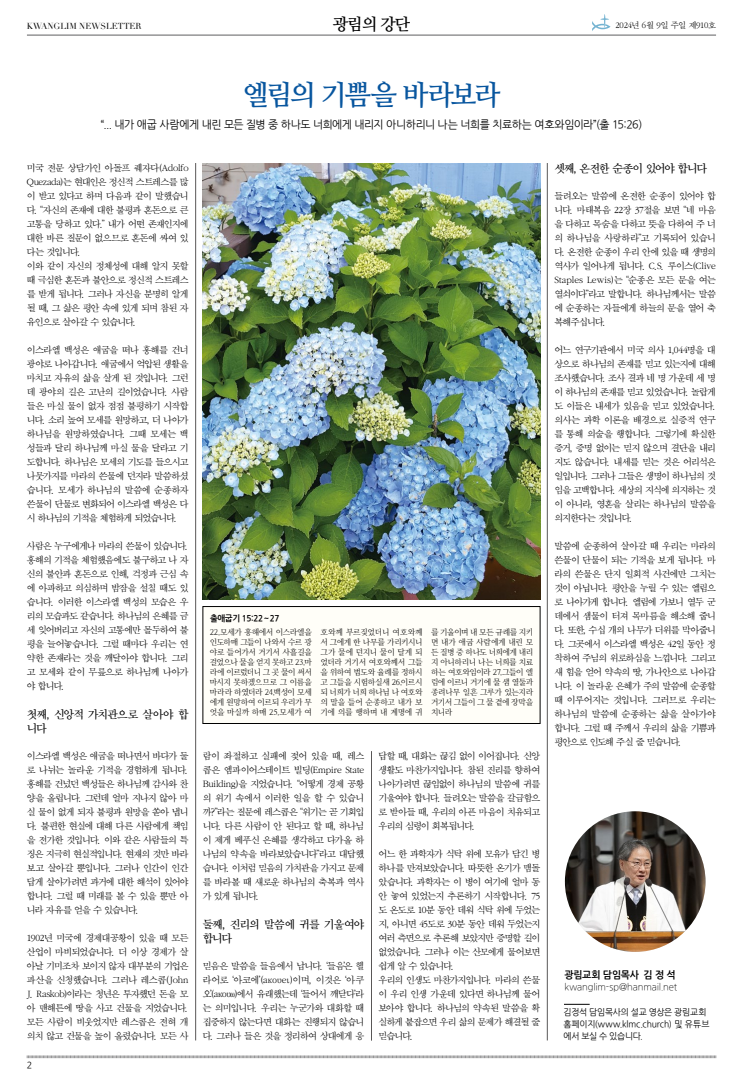
<style>
.page{position:relative;width:743px;height:1083px;background:#fff}
.page>*{position:absolute;margin:0;border:0;box-sizing:border-box;transform-origin:0 0}
.t1{font:28px "Nanum Myeongjo OTF Bold";letter-spacing:-.09em;color:#08569f}
.t2{font:16.5px "Nanum Myeongjo OTF Bold";color:#000}
.t3{font:12px/14px "SD Myeongjo b Md";letter-spacing:-.065em;color:#000}
.t4{font:11px "Nanum Gothic";letter-spacing:-.04em;color:#000}
.t5{font:10px/14px "SD Myeongjo a Lt";letter-spacing:-.075em;color:#000;text-align:justify}
.t6{font:10px "Nanum Gothic OTF Bold";letter-spacing:-.025em;color:#000}
.t7{font:9.5px "Nanum Gothic OTF Light";letter-spacing:-.01em;color:#000}
.t8{font:9px/12px "Nanum Gothic OTF";letter-spacing:-.015em;color:#000;scale:.96 1}
.t9{font:9px "SD Myeongjo a Lt";letter-spacing:-.03em;color:#000}
.t10{font:9px "Nanum Gothic";color:#000}
.t11{font:8.5px "Didot";color:#000}
.t12{font:8.5px "Nanum Gothic OTF Bold";letter-spacing:-.05em;color:#000}
.t13{font:8px/10px "Nanum Myeongjo";letter-spacing:-.04em;color:#000;text-align:justify}
</style>
<div class="page">
<svg style="left:27px;top:1055px;width:689px;height:4px"></svg>
<hr style="left:27px;top:34px;width:689px;height:2px;background:#949495">
<svg style="left:592px;top:14px;width:18px;height:17px"></svg>
<img style="left:565px;top:811px;width:140px;height:141px;border-radius:70px">
<svg style="left:564px;top:1004px;width:25px;height:1px"></svg>
<hr style="left:547px;top:163px;width:1px;height:877px;background:#595757">
<hr style="left:195px;top:163px;width:1px;height:877px;background:#595757">
<hr style="left:371px;top:751px;width:1px;height:289px;background:#595757">
<div style="left:203px;top:606px;width:337px;height:117px;background:#fffef8"></div>
<div style="left:203px;top:606px;width:337px;height:118px;border:1px solid #000"></div>
<img style="left:203px;top:163px;width:337px;height:436px">
<p class="t11" style="left:27px;top:21px;width:116px">KWANGLIM NEWSLETTER</p>
<h2 class="t2" style="left:333px;top:14px;width:79px">광림의 강단</h2>
<p class="t9" style="left:615px;top:21px;width:102px">2024년 6월 9일 주일 제910호</p>
<h1 class="t1" style="left:243px;top:78px;width:259px">엘림의 기쁨을 바라보라</h1>
<p class="t4" style="left:101px;top:119px;width:543px">“... 내가 애굽 사람에게 내린 모든 질병 중 하나도 너희에게 내리지 아니하리니 나는 너희를 치료하는 여호와임이라”(출 15:26)</p>
<p class="t5" style="left:27px;top:160px;width:163px;text-align:left">미국 전문 상담가인 아돌프 퀘자다(Adolfo<br>Quezada)는 현대인은 정신적 스트레스를 많 이 받고 있다고 하며 다음과 같이 말했습니 다. “자신의 존재에 대한 불평과 혼돈으로 큰 고통을 당하고 있다.” 내가 어떤 존재인지에 대한 바른 질문이 없으므로 혼돈에 싸여 있 다는 것입니다.<br>이와 같이 자신의 정체성에 대해 알지 못할 때 극심한 혼돈과 불안으로 정신적 스트레스 를 받게 됩니다. 그러나 자신을 분명히 알게 될 때, 그 삶은 평안 속에 있게 되며 참된 자 유인으로 살아갈 수 있습니다.</p>
<p class="t5" style="left:27px;top:342px;width:163px">이스라엘 백성은 애굽을 떠나 홍해를 건너 광야로 나아갑니다. 애굽에서 억압된 생활을 마치고 자유의 삶을 살게 된 것입니다. 그런 데 광야의 길은 고난의 길이었습니다. 사람 들은 마실 물이 없자 점점 불평하기 시작합 니다. 소리 높여 모세를 원망하고, 더 나아가 하나님을 원망하였습니다. 그때 모세는 백 성들과 달리 하나님께 마실 물을 달라고 기 도합니다. 하나님은 모세의 기도를 들으시고 나뭇가지를 마라의 쓴물에 던지라 말씀하셨 습니다. 모세가 하나님의 말씀에 순종하자 쓴물이 단물로 변화되어 이스라엘 백성은 다 시 하나님의 기적을 체험하게 되었습니다.</p>
<p class="t5" style="left:27px;top:538px;width:163px">사람은 누구에게나 마라의 쓴물이 있습니다. 홍해의 기적을 체험했음에도 불구하고 나 자 신의 불안과 혼돈으로 인해, 걱정과 근심 속 에 아파하고 의심하며 밤잠을 설칠 때도 있 습니다. 이러한 이스라엘 백성의 모습은 우 리의 모습과도 같습니다. 하나님의 은혜를 금 세 잊어버리고 자신의 고통에만 몰두하여 불 평을 늘어놓습니다. 그럴 때마다 우리는 연 약한 존재라는 것을 깨달아야 합니다. 그리 고 모세와 같이 무릎으로 하나님께 나아가 야 합니다.</p>
<p class="t3" style="left:27px;top:707px;width:163px">첫째, 신앙적 가치관으로 살아야 합 니다</p>
<p class="t5" style="left:27px;top:748px;width:163px">이스라엘 백성은 애굽을 떠나면서 바다가 둘 로 나뉘는 놀라운 기적을 경험하게 됩니다. 홍해를 건넜던 백성들은 하나님께 감사와 찬 양을 올립니다. 그런데 얼마 지나지 않아 마 실 물이 없게 되자 불평과 원망을 쏟아 냅니 다. 불편한 현실에 대해 다른 사람에게 책임 을 전가한 것입니다. 이와 같은 사람들의 특 징은 지극히 현실적입니다. 현재의 것만 바라 보고 살아갈 뿐입니다. 그러나 인간이 인간 답게 살아가려면 과거에 대한 해석이 있어야 합니다. 그럴 때 미래를 볼 수 있을 뿐만 아 니라 자유를 얻을 수 있습니다.</p>
<p class="t5" style="left:27px;top:930px;width:163px">1902년 미국에 경제대공황이 있을 때 모든 산업이 마비되었습니다. 더 이상 경제가 살 아날 기미조차 보이지 않자 대부분의 기업은 파산을 신청했습니다. 그러나 레스콥(John J. Raskob)이라는 청년은 투자했던 돈을 모 아 맨해튼에 땅을 사고 건물을 지었습니다. 모든 사람이 비웃었지만 레스콥은 전혀 개 의치 않고 건물을 높이 올렸습니다. 모든 사</p>
<p class="t10" style="left:27px;top:1061px;width:7px">2</p>
<p class="t12" style="left:210px;top:614px;width:71px">출애굽기 15:22 ~ 27</p>
<p class="t13" style="left:210px;top:627px;width:104px">22.모세가 홍해에서 이스라엘을 인도하매 그들이 나와서 수르 광 야로 들어가서 거기서 사흘길을 걸었으나 물을 얻지 못하고 23.마 라에 이르렀더니 그 곳 물이 써서 마시지 못하겠으므로 그 이름을 마라라 하였더라 24.백성이 모세 에게 원망하여 이르되 우리가 무 엇을 마실까 하매 25.모세가 여</p>
<p class="t13" style="left:320px;top:627px;width:104px">호와께 부르짖었더니 여호와께 서 그에게 한 나무를 가리키시니 그가 물에 던지니 물이 달게 되 었더라 거기서 여호와께서 그들 을 위하여 법도와 율례를 정하시 고 그들을 시험하실새 26.이르시 되 너희가 너희 하나님 나 여호와 의 말을 들어 순종하고 내가 보 기에 의를 행하며 내 계명에 귀</p>
<p class="t13" style="left:431px;top:627px;width:104px">를 기울이며 내 모든 규례를 지키 면 내가 애굽 사람에게 내린 모 든 질병 중 하나도 너희에게 내리 지 아니하리니 나는 너희를 치료 하는 여호와임이라 27.그들이 엘 림에 이르니 거기에 물 샘 열둘과 종려나무 일흔 그루가 있는지라 거기서 그들이 그 물 곁에 장막을 치니라</p>
<p class="t5" style="left:203px;top:748px;width:163px">람이 좌절하고 실패에 젖어 있을 때, 레스 콥은 엠파이어스테이트 빌딩(Empire State Building)을 지었습니다. “어떻게 경제 공황 의 위기 속에서 이러한 일을 할 수 있습니 까?”라는 질문에 레스콥은 “위기는 곧 기회입 니다. 다른 사람이 안 된다고 할 때, 하나님 이 제게 베푸신 은혜를 생각하고 다가올 하 나님의 약속을 바라보았습니다”라고 대답했 습니다. 이처럼 믿음의 가치관을 가지고 문제 를 바라볼 때 새로운 하나님의 축복과 역사 가 있게 됩니다.</p>
<p class="t3" style="left:203px;top:917px;width:163px">둘째, 진리의 말씀에 귀를 기울여야 합니다</p>
<p class="t5" style="left:203px;top:958px;width:163px">믿음은 말씀을 들음에서 납니다. ‘들음’은 헬 라어로 ‘아코에’(aκουeι)이며, 이것은 ‘아쿠 오’(aκουω)에서 유래했는데 ‘들어서 깨닫다’라 는 의미입니다. 우리는 누군가와 대화할 때 집중하지 않는다면 대화는 진행되지 않습니 다. 그러나 들은 것을 정리하여 상대에게 응</p>
<p class="t5" style="left:378px;top:748px;width:163px">답할 때, 대화는 끊김 없이 이어집니다. 신앙 생활도 마찬가지입니다. 참된 진리를 향하여 나아가려면 끊임없이 하나님의 말씀에 귀를 기울여야 합니다. 들려오는 말씀을 갈급함으 로 받아들 때, 우리의 아픈 마음이 치유되고 우리의 심령이 회복됩니다.</p>
<p class="t5" style="left:378px;top:846px;width:163px;text-align:left">어느 한 과학자가 식탁 위에 모유가 담긴 병 하나를 만져보았습니다. 따뜻한 온기가 맴돌 았습니다. 과학자는 이 병이 여기에 얼마 동 안 놓여 있었는지 추론하기 시작합니다. 75 도 온도로 10분 동안 데워 식탁 위에 두었는 지, 아니면 45도로 30분 동안 데워 두었는지 여러 측면으로 추론해 보았지만 증명할 길이 없었습니다. 그러나 이는 산모에게 물어보면 쉽게 알 수 있습니다.<br>우리의 인생도 마찬가지입니다. 마라의 쓴물 이 우리 인생 가운데 있다면 하나님께 물어 보아야 합니다. 하나님의 약속된 말씀을 확 실하게 붙잡으면 우리 삶의 문제가 해결될 줄 믿습니다.</p>
<p class="t3" style="left:554px;top:161px;width:154px">셋째, 온전한 순종이 있어야 합니다</p>
<p class="t5" style="left:554px;top:188px;width:163px">들려오는 말씀에 온전한 순종이 있어야 합 니다. 마태복음 22장 37절을 보면 “네 마음 을 다하고 목숨을 다하고 뜻을 다하여 주 너 의 하나님을 사랑하라”고 기록되어 있습니 다. 온전한 순종이 우리 안에 있을 때 생명의 역사가 일어나게 됩니다. C.S. 루이스(Clive Staples Lewis)는 “순종은 모든 문을 여는 열쇠이다”라고 말합니다. 하나님께서는 말씀 에 순종하는 자들에게 하늘의 문을 열어 축 복해주십니다.</p>
<p class="t5" style="left:554px;top:342px;width:163px">어느 연구기관에서 미국 의사 1,044명을 대 상으로 하나님의 존재를 믿고 있는지에 대해 조사했습니다. 조사 결과 네 명 가운데 세 명 이 하나님의 존재를 믿고 있었습니다. 놀랍게 도 이들은 내세가 있음을 믿고 있었습니다. 의사는 과학 이론을 배경으로 실증적 연구 를 통해 의술을 행합니다. 그렇기에 확실한 증거, 증명 없이는 믿지 않으며 결단을 내리 지도 않습니다. 내세를 믿는 것은 어리석은 일입니다. 그러나 그들은 생명이 하나님의 것 임을 고백합니다. 세상의 지식에 의지하는 것 이 아니라, 영혼을 살리는 하나님의 말씀을 의지한다는 것입니다.</p>
<p class="t5" style="left:554px;top:538px;width:163px">말씀에 순종하여 살아갈 때 우리는 마라의 쓴물이 단물이 되는 기적을 보게 됩니다. 마 라의 쓴물은 단지 일회적 사건에만 그치는 것이 아닙니다. 평안을 누릴 수 있는 엘림으 로 나아가게 합니다. 엘림에 가보니 열두 군 데에서 샘물이 터져 목마름을 해소해 줍니 다. 또한, 수십 개의 나무가 더위를 막아줍니 다. 그곳에서 이스라엘 백성은 42일 동안 정 착하여 주님의 위로하심을 느낍니다. 그리고 새 힘을 얻어 약속의 땅, 가나안으로 나아갑 니다. 이 놀라운 은혜가 주의 말씀에 순종할 때 이루어지는 것입니다. 그러므로 우리는 하나님의 말씀에 순종하는 삶을 살아가야 합니다. 그럴 때 주께서 우리의 삶을 기쁨과 평안으로 인도해 주실 줄 믿습니다.</p>
<p class="t6" style="left:564px;top:969px;width:113px">광림교회 담임목사 김 정 석</p>
<p class="t7" style="left:564px;top:982px;width:114px">kwanglim-sp@hanmail.net</p>
<p class="t8" style="left:563px;top:1006px;width:153px">김정석 담임목사의 설교 영상은 광림교회 홈페이지(www.klmc.church) 및 유튜브 에서 보실 수 있습니다.</p>
</div>
